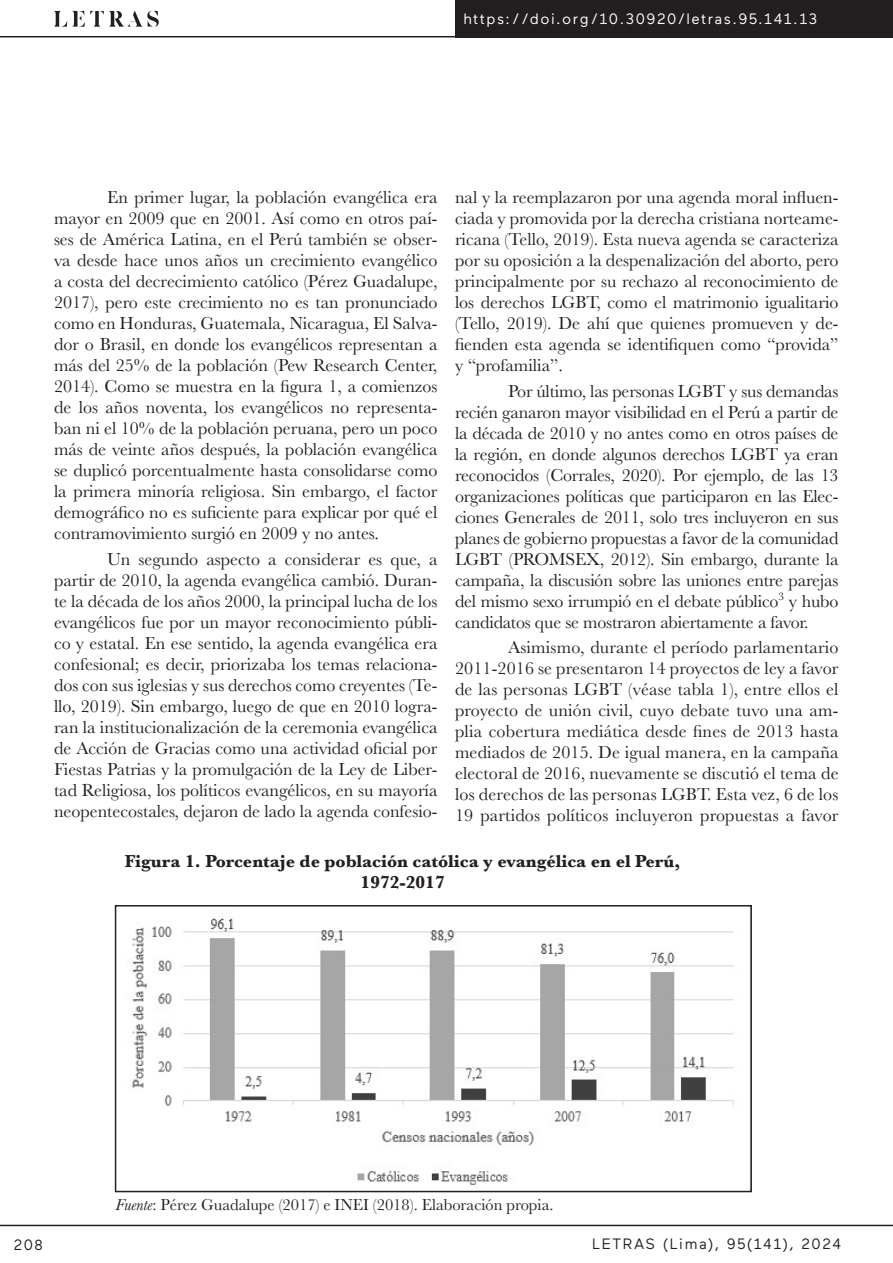
<style>
.page{position:relative;width:893px;height:1263px;background:#fff}
.page>*{position:absolute;margin:0;border:0;box-sizing:border-box;transform-origin:0 0}
.t1{font:18px/21px "Baskerville";color:#231f20;text-align:justify}
.t2{font:700 18px/21px "Baskerville";color:#231f20;text-align:center}
.t3{font:16.5px "Baskerville";color:#231f20}
.t4{font:15px "Maax";letter-spacing:.1em;color:#fff}
.t5{font:15px "Maax";letter-spacing:.1em;color:#231f20}
.s1{font-style:italic}
</style>
<div class="page">
<div style="left:455px;top:0;width:438px;height:37px;background:#231f20"></div>
<svg style="left:54px;top:11px;width:105px;height:16px"></svg>
<hr style="left:0;top:36px;width:463px;height:1px;background:#231f20">
<hr style="left:0;top:1225px;width:893px;height:1px;background:#231f20">
<img style="left:132px;top:912px;width:602px;height:273px">
<div style="left:115px;top:905px;width:637px;height:287px;border:2px solid #231f20"></div>
<p class="t4" style="left:463px;top:11px;width:355px">https://doi.org/10.30920/letras.95.141.13</p>
<p class="t1" style="left:455px;top:187px;width:385px">nal y la reemplazaron por una agenda moral influen&shy;ciada y promovida por la derecha cristiana norteame&shy;ricana (Tello, 2019). Esta nueva agenda se caracteriza por su oposición a la despenalización del aborto, pero principalmente por su rechazo al reconocimiento de los derechos LGBT, como el matrimonio igualitario (Tello, 2019). De ahí que quienes promueven y de&shy;fienden esta agenda se identifiquen como “provida” y “profamilia”.</p>
<p class="t1" style="left:455px;top:380px;width:385px;text-indent:53px">Por último, las personas LGBT y sus demandas recién ganaron mayor visibilidad en el Perú a partir de la década de 2010 y no antes como en otros países de la región, en donde algunos derechos LGBT ya eran reconocidos (Corrales, 2020). Por ejemplo, de las 13 organizaciones políticas que participaron en las Elec&shy;ciones Generales de 2011, solo tres incluyeron en sus planes de gobierno propuestas a favor de la comunidad LGBT (PROMSEX, 2012). Sin embargo, durante la campaña, la discusión sobre las uniones entre parejas del mismo sexo irrumpió en el debate público<sup>3</sup> y hubo candidatos que se mostraron abiertamente a favor.</p>
<p class="t1" style="left:455px;top:637px;width:385px;text-indent:53px">Asimismo, durante el período parlamentario 2011-2016 se presentaron 14 proyectos de ley a favor de las personas LGBT (véase tabla 1), entre ellos el proyecto de unión civil, cuyo debate tuvo una am&shy;plia cobertura mediática desde fines de 2013 hasta mediados de 2015. De igual manera, en la campaña electoral de 2016, nuevamente se discutió el tema de los derechos de las personas LGBT. Esta vez, 6 de los 19 partidos políticos incluyeron propuestas a favor</p>
<p class="t2" style="left:125px;top:850px;width:557px">Figura 1. Porcentaje de población católica y evangélica en el Perú,<br>1972-2017</p>
<p class="t1" style="left:54px;top:187px;width:385px;text-indent:53px">En primer lugar, la población evangélica era mayor en 2009 que en 2001. Así como en otros paí&shy;ses de América Latina, en el Perú también se obser&shy;va desde hace unos años un crecimiento evangélico a costa del decrecimiento católico (Pérez Guadalupe, 2017), pero este crecimiento no es tan pronunciado como en Honduras, Guatemala, Nicaragua, El Salva&shy;dor o Brasil, en donde los evangélicos representan a más del 25% de la población (Pew Research Center, 2014). Como se muestra en la figura 1, a comienzos de los años noventa, los evangélicos no representa&shy;ban ni el 10% de la población peruana, pero un poco más de veinte años después, la población evangélica se duplicó porcentualmente hasta consolidarse como la primera minoría religiosa. Sin embargo, el factor demográfico no es suficiente para explicar por qué el contramovimiento surgió en 2009 y no antes.</p>
<p class="t1" style="left:54px;top:548px;width:385px;text-indent:53px">Un segundo aspecto a considerar es que, a partir de 2010, la agenda evangélica cambió. Duran&shy;te la década de los años 2000, la principal lucha de los evangélicos fue por un mayor reconocimiento públi&shy;co y estatal. En ese sentido, la agenda evangélica era confesional; es decir, priorizaba los temas relaciona&shy;dos con sus iglesias y sus derechos como creyentes (Te&shy;llo, 2019). Sin embargo, luego de que en 2010 logra&shy;ran la institucionalización de la ceremonia evangélica de Acción de Gracias como una actividad oficial por Fiestas Patrias y la promulgación de la Ley de Liber&shy;tad Religiosa, los políticos evangélicos, en su mayoría neopentecostales, dejaron de lado la agenda confesio-</p>
<p class="t3" style="left:116px;top:1194px;width:439px"><span class="s1">Fuente</span>: Pérez Guadalupe (2017) e INEI (2018). Elaboración propia.</p>
<p class="t5" style="left:14px;top:1236px;width:31px">208</p>
<p class="t5" style="left:592px;top:1236px;width:250px">LETRAS (Lima), 95(141), 2024</p>
</div>
